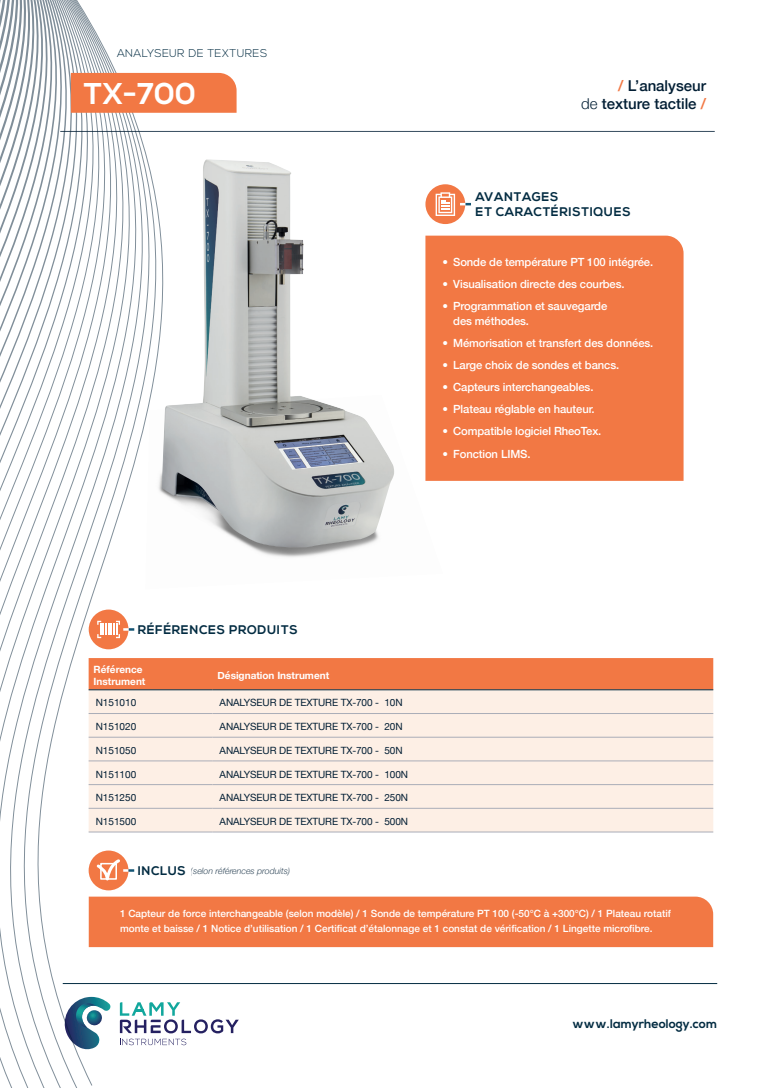
<style>
.page{position:relative;width:780px;height:1088px;background:#fff}
.page>*{position:absolute;margin:0;border:0;box-sizing:border-box;transform-origin:0 0}
.t1{font:700 30px "Nexa";color:#fff}
.t2{font:500 15px "Helvetica Neue";color:#021e34}
.t3{font:700 12.5px/15px "Nexa";letter-spacing:.05em;color:#032c42}
.t4{font:700 12.5px "Nexa";color:#032c42}
.t5{font:500 11.25px/15px "Helvetica Neue";letter-spacing:-.01em;color:#fff}
.t6{font:300 11.25px "Nexa";letter-spacing:.03em;color:#032c42}
.t7{font:10px "Helvetica Neue";letter-spacing:-.01em;color:#021e34}
.t8{font:500 10px/15px "Helvetica Neue";color:#fff}
.t9{font:700 10px "Helvetica Neue";color:#fff}
.t10{font:italic 300 8.75px "Helvetica Neue";color:#021e34}
.s1{color:#f27844}
.s2{font-weight:300}
.s3{font-family:"Nexa";font-weight:700;font-style:normal;font-size:12.5px;color:#032c42}
</style>
<div class="page">
<hr style="left:63px;top:983px;width:654px;height:1px;background:#032c42">
<svg style="left:142px;top:72px;width:9px;height:974px"></svg>
<svg style="left:133px;top:72px;width:9px;height:974px"></svg>
<svg style="left:124px;top:72px;width:9px;height:974px"></svg>
<svg style="left:116px;top:72px;width:8px;height:974px"></svg>
<svg style="left:107px;top:53px;width:9px;height:958px"></svg>
<svg style="left:98px;top:36px;width:9px;height:1008px"></svg>
<svg style="left:89px;top:20px;width:9px;height:1066px"></svg>
<svg style="left:81px;top:6px;width:8px;height:1075px"></svg>
<svg style="left:72px;top:0;width:9px;height:1088px"></svg>
<svg style="left:63px;top:0;width:9px;height:1079px"></svg>
<svg style="left:54px;top:0;width:9px;height:1088px"></svg>
<svg style="left:46px;top:0;width:8px;height:1075px"></svg>
<svg style="left:37px;top:0;width:9px;height:1088px"></svg>
<svg style="left:28px;top:0;width:9px;height:1088px"></svg>
<svg style="left:0;top:0;width:28px;height:1088px"></svg>
<hr style="left:60px;top:131px;width:654px;height:1px;background:#021e34">
<div style="left:71px;top:73px;width:165px;height:40px;background:#f27844"></div>
<div style="left:425px;top:236px;width:258px;height:245px;background:#f27844"></div>
<div style="left:425px;top:184px;width:40px;height:40px;background:#f27844;border-radius:50%"></div>
<svg style="left:435px;top:192px;width:36px;height:24px"></svg>
<img style="left:145px;top:395px;width:298px;height:194px">
<img style="left:162px;top:159px;width:159px;height:388px">
<div style="left:89px;top:658px;width:624px;height:31px;background:#f27844"></div>
<div style="left:89px;top:690px;width:624px;height:142px;background:#fdefe5"></div>
<hr style="left:89px;top:689px;width:123px;height:1px;background:#032c42">
<hr style="left:212px;top:689px;width:501px;height:1px;background:#032c42">
<hr style="left:89px;top:713px;width:123px;height:1px;background:#aaadb8">
<hr style="left:212px;top:713px;width:501px;height:1px;background:#aaadb8">
<hr style="left:89px;top:737px;width:123px;height:1px;background:#aaadb8">
<hr style="left:212px;top:737px;width:501px;height:1px;background:#aaadb8">
<hr style="left:89px;top:761px;width:123px;height:1px;background:#aaadb8">
<hr style="left:212px;top:761px;width:501px;height:1px;background:#aaadb8">
<hr style="left:89px;top:784px;width:123px;height:1px;background:#aaadb8">
<hr style="left:212px;top:784px;width:501px;height:1px;background:#aaadb8">
<hr style="left:89px;top:808px;width:123px;height:1px;background:#aaadb8">
<hr style="left:212px;top:808px;width:501px;height:1px;background:#aaadb8">
<hr style="left:89px;top:832px;width:123px;height:1px;background:#aaadb8">
<hr style="left:212px;top:832px;width:501px;height:1px;background:#aaadb8">
<div style="left:89px;top:609px;width:39px;height:40px;background:#f27844;border-radius:50%"></div>
<hr style="left:108px;top:623px;width:4px;height:12px;background:#fff">
<svg style="left:97px;top:621px;width:10px;height:17px"></svg>
<svg style="left:113px;top:621px;width:21px;height:17px"></svg>
<div style="left:89px;top:896px;width:624px;height:51px;background:#f27844"></div>
<div style="left:89px;top:850px;width:39px;height:40px;background:#f27844;border-radius:50%"></div>
<div style="left:100px;top:863px;width:17px;height:17px;border:2px solid #fff"></div>
<svg style="left:96px;top:857px;width:38px;height:22px"></svg>
<p class="t6" style="left:117px;top:47px;width:152px">ANALYSEUR DE TEXTURES</p>
<p class="t1" style="left:84px;top:76px;width:114px">TX-700</p>
<p class="t2" style="left:618px;top:74px;width:89px"><span class="s1">/</span> L’analyseur</p>
<p class="t2" style="left:581px;top:91px;width:126px"><span class="s2">de</span> texture tactile <span class="s1">/</span></p>
<p class="t3" style="left:475px;top:189px;width:157px">AVANTAGES<br>ET CARACTÉRISTIQUES</p>
<p class="t5" style="left:442px;top:253px;width:212px">• Sonde de température PT 100 intégrée.</p>
<p class="t5" style="left:442px;top:275px;width:183px">• Visualisation directe des courbes.</p>
<p class="t5" style="left:453px;top:298px;width:156px;text-indent:-11px">• Programmation et sauvegarde des méthodes.</p>
<p class="t5" style="left:442px;top:335px;width:212px">• Mémorisation et transfert des données.</p>
<p class="t5" style="left:442px;top:357px;width:178px">• Large choix de sondes et bancs.</p>
<p class="t5" style="left:442px;top:379px;width:152px">• Capteurs interchangeables.</p>
<p class="t5" style="left:442px;top:401px;width:154px">• Plateau réglable en hauteur.</p>
<p class="t5" style="left:442px;top:423px;width:160px">• Compatible logiciel RheoTex.</p>
<p class="t5" style="left:442px;top:445px;width:89px">• Fonction LIMS.</p>
<p class="t3" style="left:138px;top:623px;width:161px">RÉFÉRENCES PRODUITS</p>
<p class="t9" style="left:94px;top:661px;width:50px">Référence</p>
<p class="t9" style="left:94px;top:673px;width:53px">Instrument</p>
<p class="t9" style="left:217px;top:667px;width:113px">Désignation Instrument</p>
<p class="t7" style="left:96px;top:696px;width:42px">N151010</p>
<p class="t7" style="left:219px;top:696px;width:184px">ANALYSEUR DE TEXTURE TX-700 - 10N</p>
<p class="t7" style="left:96px;top:719px;width:42px">N151020</p>
<p class="t7" style="left:219px;top:719px;width:184px">ANALYSEUR DE TEXTURE TX-700 - 20N</p>
<p class="t7" style="left:96px;top:743px;width:42px">N151050</p>
<p class="t7" style="left:219px;top:743px;width:184px">ANALYSEUR DE TEXTURE TX-700 - 50N</p>
<p class="t7" style="left:96px;top:767px;width:42px">N151100</p>
<p class="t7" style="left:219px;top:767px;width:190px">ANALYSEUR DE TEXTURE TX-700 - 100N</p>
<p class="t7" style="left:96px;top:790px;width:42px">N151250</p>
<p class="t7" style="left:219px;top:790px;width:190px">ANALYSEUR DE TEXTURE TX-700 - 250N</p>
<p class="t7" style="left:96px;top:814px;width:42px">N151500</p>
<p class="t7" style="left:219px;top:814px;width:190px">ANALYSEUR DE TEXTURE TX-700 - 500N</p>
<p class="t10" style="left:138px;top:864px;width:154px"><span class="s3">INCLUS</span> (selon références produits)</p>
<p class="t8" style="left:120px;top:905px;width:552px">1 Capteur de force interchangeable (selon modèle) / 1 Sonde de température PT 100 (-50°C à +300°C) / 1 Plateau rotatif monte et baisse / 1 Notice d’utilisation / 1 Certificat d’étalonnage et 1 constat de vérification / 1 Lingette microfibre.</p>
<p class="t4" style="left:572px;top:1016px;width:146px">www.lamyrheology.com</p>
</div>
